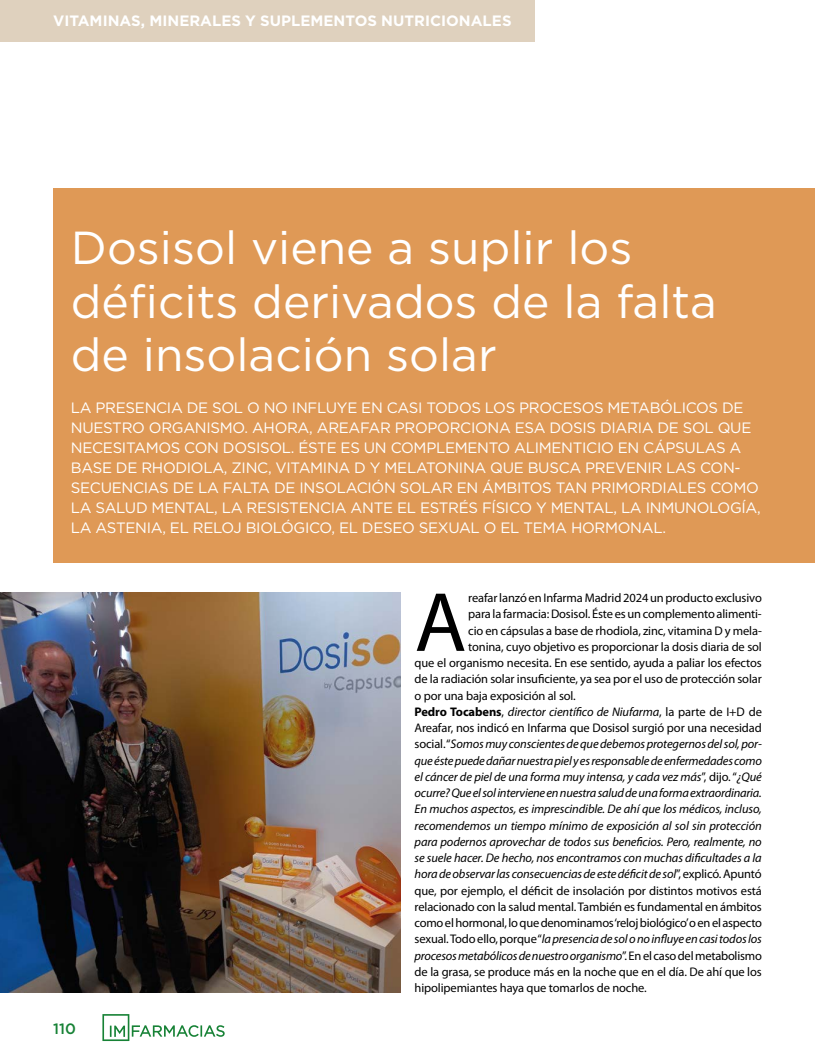
<style>
.page{position:relative;width:815px;height:1063px;background:#fff}
.page>*{position:absolute;margin:0;border:0;box-sizing:border-box;transform-origin:0 0}
.t1{font:84.88px "Myriad Pro";color:#000}
.t2{font:46.25px/53.8px "Gotham";color:#fff}
.t3{font:15px/20px "Gotham";letter-spacing:-.02em;color:#fff}
.t4{font:700 15px "Gotham";color:#fff}
.t5{font:500 15px "Gotham";color:#178236}
.t6{font:italic 12.5px "Myriad Pro";letter-spacing:-.01em;color:#000}
.t7{font:12.5px "Myriad Pro";letter-spacing:-.01em;color:#000}
.s1{font-weight:700;font-style:normal}
.s2{font-style:normal}
</style>
<div class="page">
<svg style="left:102px;top:1014px;width:123px;height:27px"></svg>
<div style="left:0;top:0;width:535px;height:41px;background:#dfd1be"></div>
<div style="left:53px;top:189px;width:762px;height:374px;background:#df9956"></div>
<img style="left:0;top:593px;width:400px;height:399px">
<p class="t4" style="left:53px;top:12px;width:460px">VITAMINAS, MINERALES Y SUPLEMENTOS NUTRICIONALES</p>
<h2 class="t2" style="left:71px;top:220px;width:648px">Dosisol viene a suplir los déficits derivados de la falta de insolación solar</h2>
<p class="t3" style="left:71px;top:398px;width:691px">LA PRESENCIA DE SOL O NO INFLUYE EN CASI TODOS LOS PROCESOS METABÓLICOS DE NUESTRO ORGANISMO. AHORA, AREAFAR PROPORCIONA ESA DOSIS DIARIA DE SOL QUE NECESITAMOS CON DOSISOL. ÉSTE ES UN COMPLEMENTO ALIMENTICIO EN CÁPSULAS A BASE DE RHODIOLA, ZINC, VITAMINA D Y MELATONINA QUE BUSCA PREVENIR LAS CON-SECUENCIAS DE LA FALTA DE INSOLACIÓN SOLAR EN ÁMBITOS TAN PRIMORDIALES COMO LA SALUD MENTAL, LA RESISTENCIA ANTE EL ESTRÉS FÍSICO Y MENTAL, LA INMUNOLOGÍA, LA ASTENIA, EL RELOJ BIOLÓGICO, EL DESEO SEXUAL O EL TEMA HORMONAL.</p>
<p class="t5" style="left:53px;top:1018px;width:24px">110</p>
<h1 class="t1" style="left:415px;top:570px;width:53px">A</h1>
<p class="t7" style="left:468px;top:590px;width:295px">reafar lanzó en Infarma Madrid 2024 un producto exclusivo</p>
<p class="t7" style="left:468px;top:606px;width:295px">para la farmacia: Dosisol. Éste es un complemento alimenti-</p>
<p class="t7" style="left:468px;top:623px;width:295px">cio en cápsulas a base de rhodiola, zinc, vitamina D y mela-</p>
<p class="t7" style="left:468px;top:639px;width:295px">tonina, cuyo objetivo es proporcionar la dosis diaria de sol</p>
<p class="t7" style="left:415px;top:655px;width:349px">que el organismo necesita. En ese sentido, ayuda a paliar los efectos</p>
<p class="t7" style="left:415px;top:671px;width:349px">de la radiación solar insuficiente, ya sea por el uso de protección solar</p>
<p class="t7" style="left:415px;top:688px;width:163px">o por una baja exposición al sol.</p>
<p class="t6" style="left:415px;top:704px;width:349px"><span class="s1">Pedro Tocabens</span><span class="s2">,</span> director científico de Niufarma<span class="s2">, la parte de I+D de</span></p>
<p class="t7" style="left:415px;top:720px;width:349px">Areafar, nos indicó en Infarma que Dosisol surgió por una necesidad</p>
<p class="t6" style="left:415px;top:736px;width:349px"><span class="s2">social. “</span>Somos muy conscientes de que debemos protegernos del sol, por-</p>
<p class="t6" style="left:415px;top:753px;width:349px">que éste puede dañar nuestra piel y es responsable de enfermedades como</p>
<p class="t6" style="left:415px;top:769px;width:349px">el cáncer de piel de una forma muy intensa, y cada vez más<span class="s2">”, dijo. “</span>¿Qué</p>
<p class="t6" style="left:415px;top:785px;width:349px">ocurre? Que el sol interviene en nuestra salud de una forma extraordinaria.</p>
<p class="t6" style="left:415px;top:801px;width:349px">En muchos aspectos, es imprescindible. De ahí que los médicos, incluso,</p>
<p class="t6" style="left:415px;top:818px;width:349px">recomendemos un tiempo mínimo de exposición al sol sin protección</p>
<p class="t6" style="left:415px;top:834px;width:349px">para podernos aprovechar de todos sus beneficios. Pero, realmente, no</p>
<p class="t6" style="left:415px;top:850px;width:349px">se suele hacer. De hecho, nos encontramos con muchas dificultades a la</p>
<p class="t6" style="left:415px;top:866px;width:349px">hora de observar las consecuencias de este déficit de sol<span class="s2">”, explicó. Apuntó</span></p>
<p class="t7" style="left:415px;top:883px;width:349px">que, por ejemplo, el déficit de insolación por distintos motivos está</p>
<p class="t7" style="left:415px;top:899px;width:349px">relacionado con la salud mental. También es fundamental en ámbitos</p>
<p class="t7" style="left:415px;top:915px;width:349px">como el hormonal, lo que denominamos ‘reloj biológico’o en el aspecto</p>
<p class="t6" style="left:415px;top:931px;width:349px"><span class="s2">sexual. Todo ello, porque “</span>la presencia de sol o no influye en casi todos los</p>
<p class="t6" style="left:415px;top:948px;width:349px">procesos metabólicos de nuestro organismo<span class="s2">”. En el caso del metabolismo</span></p>
<p class="t7" style="left:415px;top:964px;width:349px">de la grasa, se produce más en la noche que en el día. De ahí que los</p>
<p class="t7" style="left:415px;top:980px;width:234px">hipolipemiantes haya que tomarlos de noche.</p>
</div>
